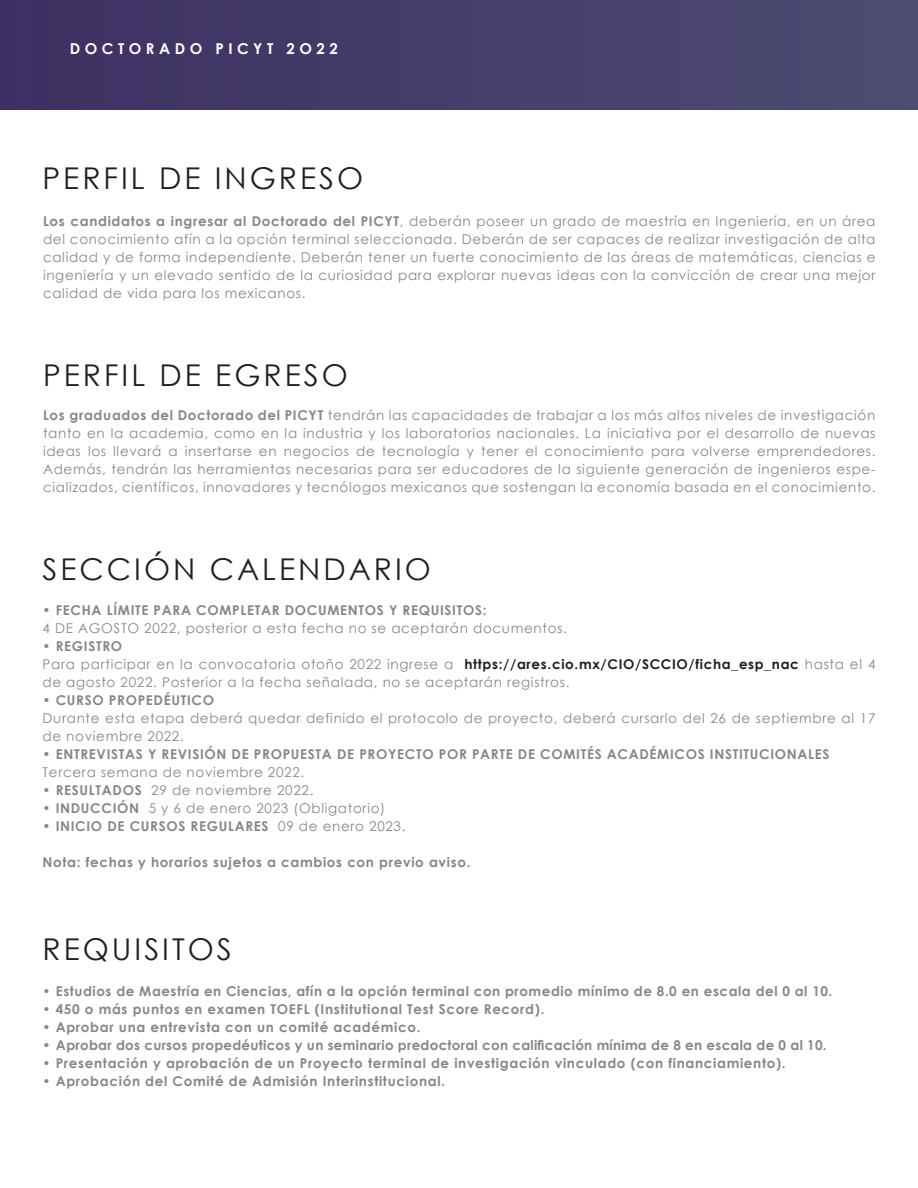
<style>
.page{position:relative;width:918px;height:1188px;background:#fff}
.page>*{position:absolute;margin:0;border:0;box-sizing:border-box;transform-origin:0 0}
.t1{font:30px "Century Gothic";letter-spacing:.1em;color:#231f20}
.t2{font:700 15px "Century Gothic";letter-spacing:.3em;color:#fff}
.t3{font:13.5px/18px "Century Gothic";letter-spacing:.05em;color:#87868a;text-align:justify}
.t4{font:700 13.5px "Century Gothic";letter-spacing:.05em;color:#87868a}
.t5{font:700 13.5px "Century Gothic";letter-spacing:.02em;color:#87868a}
.s1{font-weight:700}
.s2{font-weight:700;color:#231f20}
.s3{font-weight:400}
</style>
<div class="page">
<div style="left:0;top:0;width:918px;height:109px;background:linear-gradient(to right,#3d3062,#4d4c72)"></div>
<p class="t2" style="left:70px;top:37px;width:270px">DOCTORADO PICYT 2O22</p>
<p class="t1" style="left:43px;top:157px;width:322px">PERFIL DE INGRESO</p>
<p class="t3" style="left:43px;top:212px;width:834px"><span class="s1">Los candidatos a ingresar al Doctorado del PICYT</span>, deberán poseer un grado de maestría en Ingeniería, en un área del conocimiento afín a la opción terminal seleccionada. Deberán de ser capaces de realizar investigación de alta calidad y de forma independiente. Deberán tener un fuerte conocimiento de las áreas de matemáticas, ciencias e ingeniería y un elevado sentido de la curiosidad para explorar nuevas ideas con la convicción de crear una mejor calidad de vida para los mexicanos.</p>
<p class="t1" style="left:43px;top:354px;width:306px">PERFIL DE EGRESO</p>
<p class="t3" style="left:43px;top:406px;width:834px"><span class="s1">Los graduados del Doctorado del PICYT</span> tendrán las capacidades de trabajar a los más altos niveles de investigación tanto en la academia, como en la industria y los laboratorios nacionales. La iniciativa por el desarrollo de nuevas ideas los llevará a insertarse en negocios de tecnología y tener el conocimiento para volverse emprendedores.<br>Además, tendrán las herramientas necesarias para ser educadores de la siguiente generación de ingenieros espe&shy;cializados, científicos, innovadores y tecnólogos mexicanos que sostengan la economía basada en el conocimiento.</p>
<p class="t1" style="left:43px;top:548px;width:390px">SECCIÓN CALENDARIO</p>
<p class="t4" style="left:43px;top:600px;width:446px">• FECHA LÍMITE PARA COMPLETAR DOCUMENTOS Y REQUISITOS:</p>
<p class="t3" style="left:43px;top:619px;width:526px">4 DE AGOSTO 2022, posterior a esta fecha no se aceptarán documentos.</p>
<p class="t4" style="left:43px;top:636px;width:81px">• REGISTRO</p>
<p class="t3" style="left:43px;top:655px;width:834px">Para participar en la convocatoria otoño 2022 ingrese a <span class="s2">https://ares.cio.mx/CIO/SCCIO/ficha_esp_nac</span> hasta el 4 de agosto 2022. Posterior a la fecha señalada, no se aceptarán registros.</p>
<p class="t4" style="left:43px;top:690px;width:173px">• CURSO PROPEDÉUTICO</p>
<p class="t3" style="left:43px;top:709px;width:834px">Durante esta etapa deberá quedar definido el protocolo de proyecto, deberá cursarlo del 26 de septiembre al 17 de noviembre 2022.</p>
<p class="t4" style="left:43px;top:744px;width:789px">• ENTREVISTAS Y REVISIÓN DE PROPUESTA DE PROYECTO POR PARTE DE COMITÉS ACADÉMICOS INSTITUCIONALES</p>
<p class="t3" style="left:43px;top:763px;width:263px">Tercera semana de noviembre 2022.</p>
<p class="t3" style="left:43px;top:781px;width:272px"><span class="s1">• RESULTADOS</span> 29 de noviembre 2022.</p>
<p class="t3" style="left:43px;top:799px;width:344px"><span class="s1">• INDUCCIÓN</span> 5 y 6 de enero 2023 (Obligatorio)</p>
<p class="t4" style="left:43px;top:816px;width:365px">• INICIO DE CURSOS REGULARES <span class="s3">09 de enero 2023.</span></p>
<p class="t4" style="left:43px;top:852px;width:429px">Nota: fechas y horarios sujetos a cambios con previo aviso.</p>
<p class="t1" style="left:43px;top:929px;width:191px">REQUISITOS</p>
<p class="t4" style="left:43px;top:981px;width:791px">• Estudios de Maestría en Ciencias, afín a la opción terminal con promedio mínimo de 8.0 en escala del 0 al 10.</p>
<p class="t4" style="left:43px;top:999px;width:503px">• 450 o más puntos en examen TOEFL (Institutional Test Score Record).</p>
<p class="t4" style="left:43px;top:1017px;width:379px">• Aprobar una entrevista con un comité académico.</p>
<p class="t5" style="left:43px;top:1035px;width:786px">• Aprobar dos cursos propedéuticos y un seminario predoctoral con calificación mínima de 8 en escala de 0 al 10.</p>
<p class="t4" style="left:43px;top:1053px;width:745px">• Presentación y aprobación de un Proyecto terminal de investigación vinculado (con financiamiento).</p>
<p class="t4" style="left:43px;top:1071px;width:404px">• Aprobación del Comité de Admisión Interinstitucional.</p>
</div>
